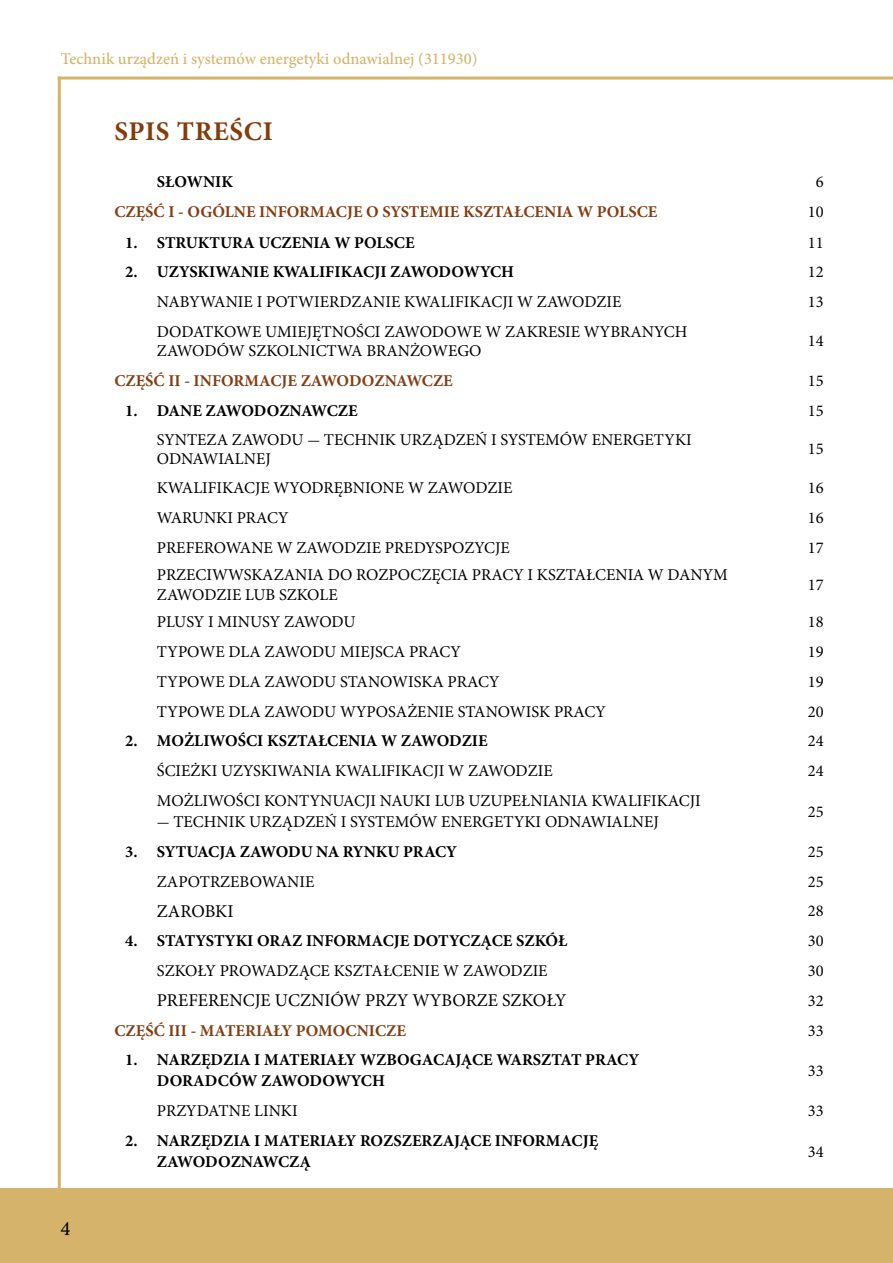
<style>
.page{position:relative;width:893px;height:1263px;background:#fff}
.page>*{position:absolute;margin:0;border:0;box-sizing:border-box;transform-origin:0 0}
.t1{font:700 27px "Minion Pro";letter-spacing:.025em;color:#833c0b}
.t2{font:18px "Minion Pro";color:#000}
.t3{font:18px "Lora";color:#000}
.t4{font:16.5px/19.8px "Minion Pro";color:#000}
.t5{font:700 16.5px/21px "Minion Pro";color:#000}
.t6{font:700 16.5px "Minion Pro";color:#843d12}
.t7{font:500 16.5px "Minion Pro";color:#d5b36b}
</style>
<div class="page">
<div style="left:0;top:1188px;width:893px;height:75px;background:#d5b36b"></div>
<hr style="left:58px;top:77px;width:3px;height:1113px;background:#d5b36b">
<hr style="left:58px;top:77px;width:835px;height:3px;background:#d5b36b">
<p class="t7" style="left:61px;top:48px;width:418px">Technik urządzeń i systemów energetyki odnawialnej (311930)</p>
<h1 class="t1" style="left:114px;top:113px;width:160px">SPIS TREŚCI</h1>
<p class="t5" style="left:157px;top:171px;width:78px">SŁOWNIK</p>
<p class="t4" style="left:816px;top:172px;width:9px">6</p>
<p class="t6" style="left:114px;top:200px;width:544px">CZĘŚĆ I - OGÓLNE INFORMACJE O SYSTEMIE KSZTAŁCENIA W POLSCE</p>
<p class="t4" style="left:808px;top:202px;width:17px">10</p>
<p class="t5" style="left:125px;top:232px;width:291px">1. STRUKTURA UCZENIA W POLSCE</p>
<p class="t4" style="left:808px;top:232px;width:17px">11</p>
<p class="t5" style="left:125px;top:261px;width:390px">2. UZYSKIWANIE KWALIFIKACJI ZAWODOWYCH</p>
<p class="t4" style="left:808px;top:262px;width:17px">12</p>
<p class="t4" style="left:157px;top:292px;width:466px">NABYWANIE I POTWIERDZANIE KWALIFIKACJI W ZAWODZIE</p>
<p class="t4" style="left:808px;top:292px;width:17px">13</p>
<p class="t4" style="left:157px;top:321px;width:532px">DODATKOWE UMIEJĘTNOŚCI ZAWODOWE W ZAKRESIE WYBRANYCH<br>ZAWODÓW SZKOLNICTWA BRANŻOWEGO</p>
<p class="t4" style="left:808px;top:331px;width:17px">14</p>
<p class="t6" style="left:114px;top:369px;width:340px">CZĘŚĆ II - INFORMACJE ZAWODOZNAWCZE</p>
<p class="t4" style="left:808px;top:371px;width:17px">15</p>
<p class="t5" style="left:125px;top:399px;width:234px">1. DANE ZAWODOZNAWCZE</p>
<p class="t4" style="left:808px;top:400px;width:17px">15</p>
<p class="t4" style="left:157px;top:429px;width:536px">SYNTEZA ZAWODU - TECHNIK URZĄDZEŃ I SYSTEMÓW ENERGETYKI<br>ODNAWIALNEJ</p>
<p class="t4" style="left:808px;top:439px;width:17px">15</p>
<p class="t4" style="left:157px;top:478px;width:357px">KWALIFIKACJE WYODRĘBNIONE W ZAWODZIE</p>
<p class="t4" style="left:808px;top:478px;width:17px">16</p>
<p class="t4" style="left:157px;top:508px;width:133px">WARUNKI PRACY</p>
<p class="t4" style="left:808px;top:508px;width:17px">16</p>
<p class="t4" style="left:157px;top:538px;width:355px">PREFEROWANE W ZAWODZIE PREDYSPOZYCJE</p>
<p class="t4" style="left:808px;top:538px;width:17px">17</p>
<p class="t4" style="left:157px;top:565px;width:572px">PRZECIWWSKAZANIA DO ROZPOCZĘCIA PRACY I KSZTAŁCENIA W DANYM<br>ZAWODZIE LUB SZKOLE</p>
<p class="t4" style="left:808px;top:575px;width:17px">17</p>
<p class="t4" style="left:157px;top:612px;width:200px">PLUSY I MINUSY ZAWODU</p>
<p class="t4" style="left:808px;top:612px;width:17px">18</p>
<p class="t4" style="left:157px;top:642px;width:306px">TYPOWE DLA ZAWODU MIEJSCA PRACY</p>
<p class="t4" style="left:808px;top:642px;width:17px">19</p>
<p class="t4" style="left:157px;top:672px;width:344px">TYPOWE DLA ZAWODU STANOWISKA PRACY</p>
<p class="t4" style="left:808px;top:672px;width:17px">19</p>
<p class="t4" style="left:157px;top:701px;width:451px">TYPOWE DLA ZAWODU WYPOSAŻENIE STANOWISK PRACY</p>
<p class="t4" style="left:808px;top:701px;width:17px">20</p>
<p class="t5" style="left:125px;top:730px;width:364px">2. MOŻLIWOŚCI KSZTAŁCENIA W ZAWODZIE</p>
<p class="t4" style="left:808px;top:731px;width:17px">24</p>
<p class="t4" style="left:157px;top:761px;width:397px">ŚCIEŻKI UZYSKIWANIA KWALIFIKACJI W ZAWODZIE</p>
<p class="t4" style="left:808px;top:761px;width:17px">24</p>
<p class="t4" style="left:157px;top:791px;width:545px">MOŻLIWOŚCI KONTYNUACJI NAUKI LUB UZUPEŁNIANIA KWALIFIKACJI</p>
<p class="t4" style="left:157px;top:812px;width:504px">- TECHNIK URZĄDZEŃ I SYSTEMÓW ENERGETYKI ODNAWIALNEJ</p>
<p class="t4" style="left:808px;top:801px;width:17px">25</p>
<p class="t3" style="left:61px;top:1215px;width:11px">4</p>
<p class="t5" style="left:125px;top:841px;width:334px">3. SYTUACJA ZAWODU NA RYNKU PRACY</p>
<p class="t4" style="left:808px;top:842px;width:17px">25</p>
<p class="t4" style="left:157px;top:872px;width:159px">ZAPOTRZEBOWANIE</p>
<p class="t4" style="left:808px;top:872px;width:17px">25</p>
<p class="t2" style="left:157px;top:899px;width:78px">ZAROBKI</p>
<p class="t4" style="left:808px;top:901px;width:17px">28</p>
<p class="t5" style="left:125px;top:930px;width:444px">4. STATYSTYKI ORAZ INFORMACJE DOTYCZĄCE SZKÓŁ</p>
<p class="t4" style="left:808px;top:931px;width:17px">30</p>
<p class="t4" style="left:157px;top:961px;width:392px">SZKOŁY PROWADZĄCE KSZTAŁCENIE W ZAWODZIE</p>
<p class="t4" style="left:808px;top:961px;width:17px">30</p>
<p class="t2" style="left:157px;top:988px;width:411px">PREFERENCJE UCZNIÓW PRZY WYBORZE SZKOŁY</p>
<p class="t4" style="left:808px;top:991px;width:17px">32</p>
<p class="t6" style="left:114px;top:1019px;width:293px">CZĘŚĆ III - MATERIAŁY POMOCNICZE</p>
<p class="t4" style="left:808px;top:1020px;width:17px">33</p>
<p class="t5" style="left:157px;top:1049px;width:484px;text-indent:-32px">1. NARZĘDZIA I MATERIAŁY WZBOGACAJĄCE WARSZTAT PRACY<br>DORADCÓW ZAWODOWYCH</p>
<p class="t4" style="left:808px;top:1061px;width:17px">33</p>
<p class="t4" style="left:157px;top:1101px;width:142px">PRZYDATNE LINKI</p>
<p class="t4" style="left:808px;top:1101px;width:17px">33</p>
<p class="t5" style="left:157px;top:1130px;width:443px;text-indent:-32px">2. NARZĘDZIA I MATERIAŁY ROZSZERZAJĄCE INFORMACJĘ<br>ZAWODOZNAWCZĄ</p>
<p class="t4" style="left:808px;top:1142px;width:17px">34</p>
</div>
